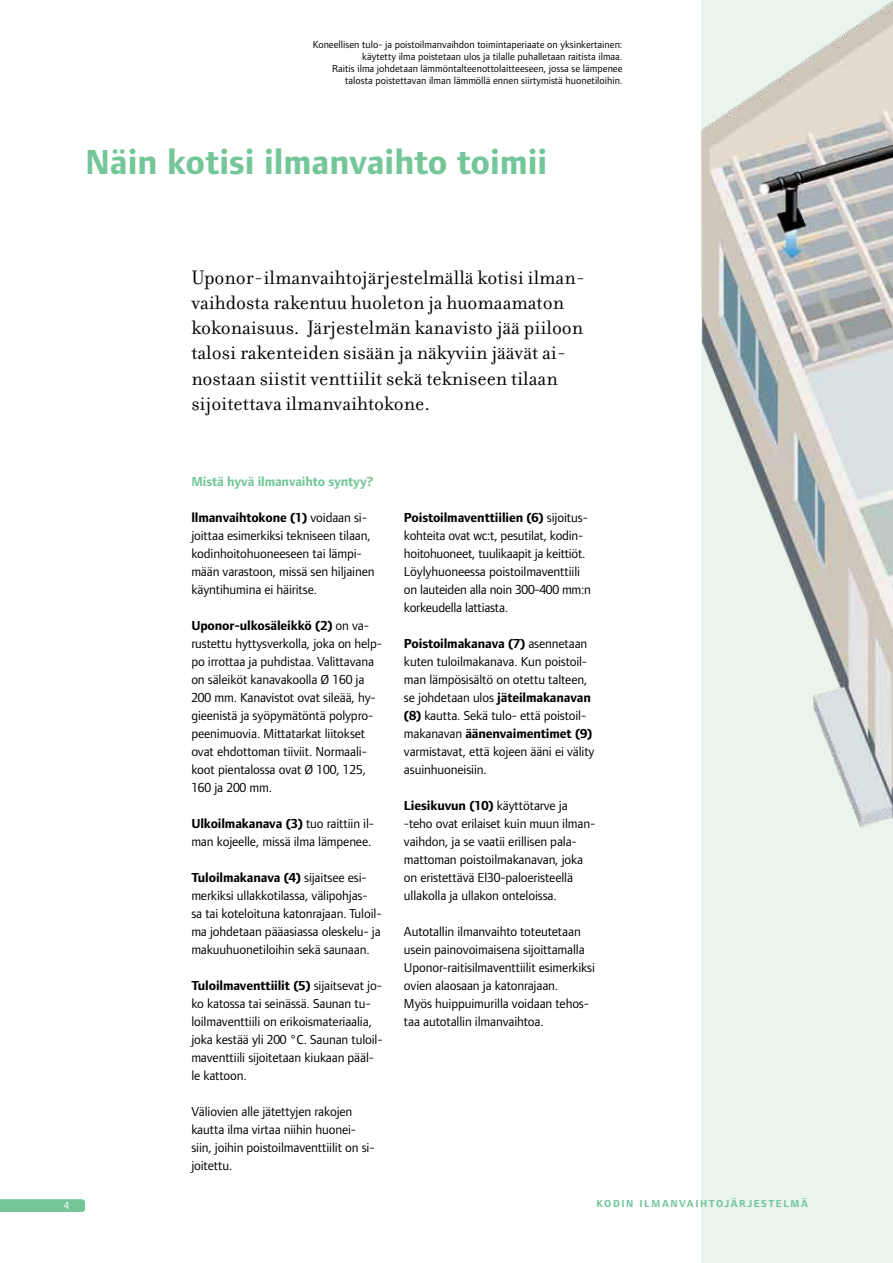
<style>
.page{position:relative;width:893px;height:1263px;background:#fff}
.page>*{position:absolute;margin:0;border:0;box-sizing:border-box;transform-origin:0 0}
.t1{font:700 36px "Foundry Form Sans";color:#74c699}
.t2{font:21px/25.2px "Filosofia";color:#000}
.t3{font:13.5px/18px "Foundry Form Sans";letter-spacing:-.01em;color:#000}
.t4{font:700 13.5px "Foundry Form Sans";letter-spacing:-.01em;color:#74c699}
.t5{font:10.5px/12px "Foundry Form Sans";color:#000;text-align:right}
.t6{font:700 10.5px "Foundry Form Sans";letter-spacing:.15em;color:#74c699}
.t7{font:10.5px "Foundry Form Sans";color:#fff}
.s1{font-weight:700}
</style>
<div class="page">
<img style="left:702px;top:0;width:191px;height:1263px">
<svg style="left:0;top:1199px;width:85px;height:13px"></svg>
<p class="t5" style="left:313px;top:38px;width:311px">Koneellisen tulo- ja poistoilmanvaihdon toimintaperiaate on yksinkertainen: käytetty ilma poistetaan ulos ja tilalle puhalletaan raitista ilmaa.<br>Raitis ilma johdetaan lämmöntalteenottolaitteeseen, jossa se lämpenee talosta poistettavan ilman lämmöllä ennen siirtymistä huonetiloihin.</p>
<h1 class="t1" style="left:85px;top:142px;width:464px">Näin kotisi ilmanvaihto toimii</h1>
<p class="t2" style="left:191px;top:265px;width:395px">Uponor-ilmanvaihtojärjestelmällä kotisi ilman&shy;vaihdosta rakentuu huoleton ja huomaamaton kokonaisuus. Järjestelmän kanavisto jää piiloon talosi rakenteiden sisään ja näkyviin jäävät ai&shy;nostaan siistit venttiilit sekä tekniseen tilaan sijoitettava ilmanvaihtokone.</p>
<p class="t4" style="left:191px;top:474px;width:184px">Mistä hyvä ilmanvaihto syntyy?</p>
<p class="t3" style="left:191px;top:508px;width:185px"><span class="s1">llmanvaihtokone (1)</span> voidaan si&shy;joittaa esimerkiksi tekniseen tilaan, kodinhoitohuoneeseen tai lämpi&shy;mään varastoon, missä sen hiljainen käyntihumina ei häiritse.</p>
<p class="t3" style="left:191px;top:616px;width:192px"><span class="s1">Uponor-ulkosäleikkö (2)</span> on va&shy;rustettu hyttysverkolla, joka on help&shy;po irrottaa ja puhdistaa. Valittavana on säleiköt kanavakoolla Ø 160 ja 200 mm. Kanavistot ovat sileää, hy&shy;gieenistä ja syöpymätöntä polypro&shy;peenimuovia. Mittatarkat liitokset ovat ehdottoman tiiviit. Normaali&shy;koot pientalossa ovat Ø 100, 125, 160 ja 200 mm.</p>
<p class="t3" style="left:191px;top:814px;width:184px"><span class="s1">Ulkoilmakanava (3)</span> tuo raittiin il&shy;man kojeelle, missä ilma lämpenee.</p>
<p class="t3" style="left:191px;top:868px;width:192px"><span class="s1">Tuloilmakanava (4)</span> sijaitsee esi&shy;merkiksi ullakkotilassa, välipohjas&shy;sa tai koteloituna katonrajaan. Tuloil&shy;ma johdetaan pääasiassa oleskelu- ja makuuhuonetiloihin sekä saunaan.</p>
<p class="t3" style="left:191px;top:976px;width:193px"><span class="s1">Tuloilmaventtiilit (5)</span> sijaitsevat jo&shy;ko katossa tai seinässä. Saunan tu&shy;loilmaventtiili on erikoismateriaalia, joka kestää yli 200 °C. Saunan tuloil&shy;maventtiili sijoitetaan kiukaan pääl&shy;le kattoon.</p>
<p class="t3" style="left:191px;top:1102px;width:185px">Väliovien alle jätettyjen rakojen kautta ilma virtaa niihin huonei&shy;siin, joihin poistoilmaventtiilit on si&shy;joitettu.</p>
<p class="t3" style="left:404px;top:508px;width:188px"><span class="s1">Poistoilmaventtiilien (6)</span> sijoitus&shy;kohteita ovat wc:t, pesutilat, kodin&shy;hoitohuoneet, tuulikaapit ja keittiöt.<br>Löylyhuoneessa poistoilmaventtiili on lauteiden alla noin 300-400 mm:n korkeudella lattiasta.</p>
<p class="t3" style="left:404px;top:634px;width:192px"><span class="s1">Poistoilmakanava (7)</span> asennetaan kuten tuloilmakanava. Kun poistoil&shy;man lämpösisältö on otettu talteen, se johdetaan ulos <span class="s1">jäteilmakanavan (8)</span> kautta. Sekä tulo- että poistoil&shy;makanavan <span class="s1">äänenvaimentimet (9) </span>varmistavat, että kojeen ääni ei välity asuinhuoneisiin.</p>
<p class="t3" style="left:404px;top:796px;width:193px"><span class="s1">Liesikuvun (10)</span> käyttötarve ja -teho ovat erilaiset kuin muun ilman&shy;vaihdon, ja se vaatii erillisen pala&shy;mattoman poistoilmakanavan, joka on eristettävä El30-paloeristeellä ullakolla ja ullakon onteloissa.</p>
<p class="t3" style="left:404px;top:922px;width:193px">Autotallin ilmanvaihto toteutetaan usein painovoimaisena sijoittamalla Uponor-raitisilmaventtiilit esimerkiksi ovien alaosaan ja katonrajaan.<br>Myös huippuimurilla voidaan tehos&shy;taa autotallin ilmanvaihtoa.</p>
<p class="t7" style="left:64px;top:1199px;width:7px">4</p>
<p class="t6" style="left:596px;top:1197px;width:213px">KODIN ILMANVAIHTOJÄRJESTELMÄ</p>
</div>
